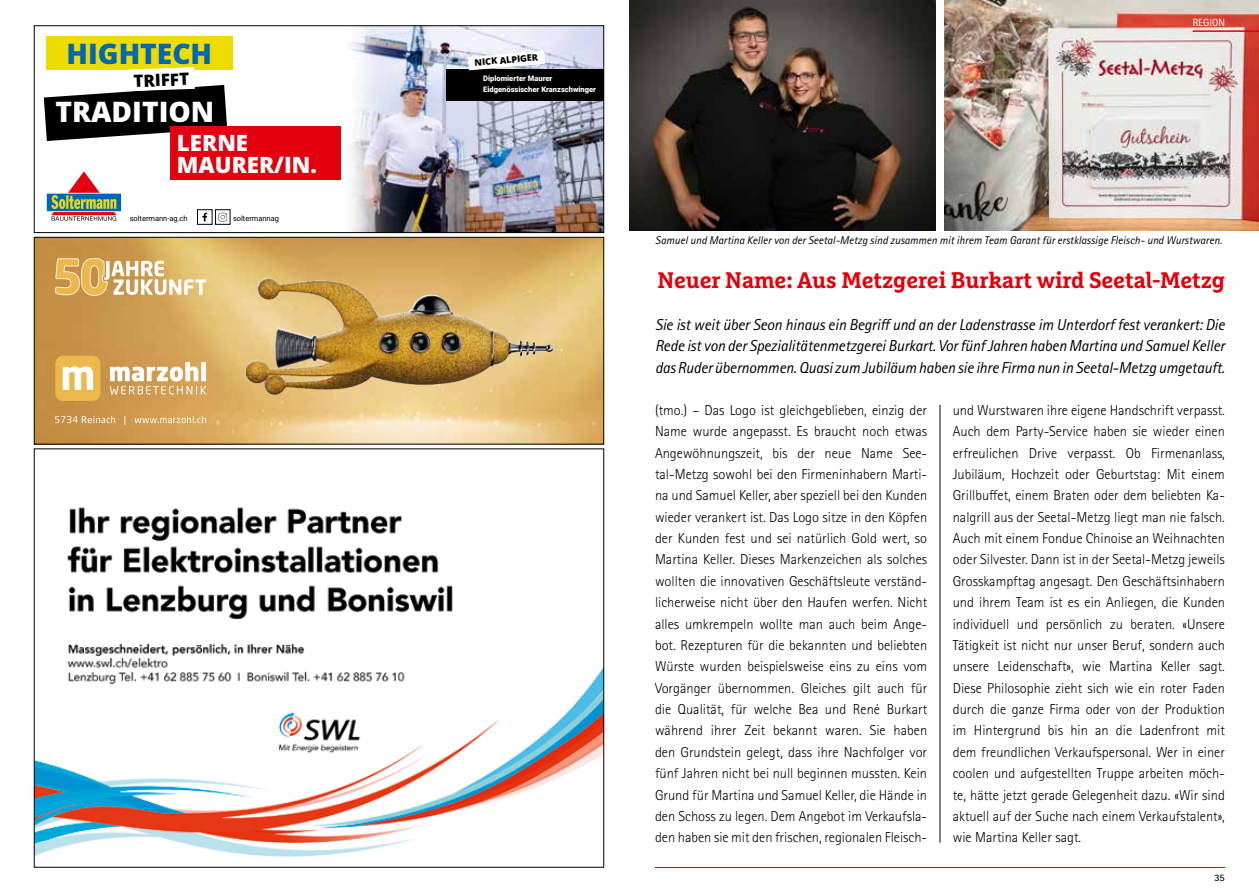
<style>
.page{position:relative;width:1259px;height:893px;background:#fff}
.page>*{position:absolute;margin:0;border:0;box-sizing:border-box;transform-origin:0 0}
.t1{font:800 28.2px "Open Sans";color:#fff}
.t2{font:800 28.2px "Open Sans";color:#0068b2}
.t3{font:700 22.5px "Marselis Slab Pro";letter-spacing:-.01em;color:#e3000b}
.t4{font:800 22.35px/21.5px "Open Sans";color:#fff}
.t5{font:800 16.8px "Open Sans";color:#000}
.t6{font:italic 15.9px/21.3px "Rotis Sans Serif Std";letter-spacing:-.01em;color:#000;text-align:justify}
.t7{font:300 14.4px/21.3px "Rotis Sans Serif Std";color:#000;text-align:justify}
.t8{font:italic 11.25px "Rotis Sans Serif Std";color:#000}
.t9{font:10.5px "Rotis Sans Serif Std";color:#fff}
.t10{font:700 9.9px "Rotis Sans Serif Std";color:#000}
.t11{font:800 9px "Open Sans";color:#000}
.t12{font:900 7.5px/11.2px "Roboto";color:#fff}
.t13{font:7.5px "Roboto";color:#000}
</style>
<div class="page">
<img style="left:36px;top:239px;width:566px;height:203px">
<img style="left:233px;top:268px;width:327px;height:137px">
<svg style="left:55px;top:258px;width:151px;height:38px"></svg>
<div style="left:55px;top:356px;width:45px;height:45px;background:#ecb84c;border-radius:8px"></div>
<svg style="left:63px;top:366px;width:30px;height:24px"></svg>
<svg style="left:110px;top:362px;width:96px;height:32px"></svg>
<svg style="left:55px;top:416px;width:60px;height:7px"></svg>
<svg style="left:135px;top:416px;width:71px;height:7px"></svg>
<div style="left:34px;top:237px;width:570px;height:207px;border:1px solid #000"></div>
<img style="left:36px;top:507px;width:566px;height:350px">
<svg style="left:47px;top:171px;width:74px;height:50px"></svg>
<svg style="left:202px;top:213px;width:5px;height:8px"></svg>
<div style="left:197px;top:209px;width:15px;height:16px;border:1px solid #000"></div>
<svg style="left:218px;top:213px;width:9px;height:8px"></svg>
<div style="left:215px;top:209px;width:15px;height:16px;border:1px solid #000"></div>
<img style="left:351px;top:28px;width:251px;height:203px">
<div style="left:46px;top:37px;width:186px;height:33px;background:#eedb00"></div>
<svg style="left:44px;top:67px;width:183px;height:74px"></svg>
<div style="left:170px;top:126px;width:171px;height:54px;background:#e3000f"></div>
<div style="left:447px;top:69px;width:157px;height:20px;background:#000"></div>
<div style="left:447px;top:80px;width:157px;height:20px;background:#000"></div>
<svg style="left:468px;top:50px;width:77px;height:20px"></svg>
<div style="left:34px;top:26px;width:570px;height:207px;border:1px solid #000"></div>
<img style="left:944px;top:0;width:315px;height:230px">
<img style="left:629px;top:0;width:306px;height:230px">
<hr style="left:939px;top:405px;width:1px;height:438px;background:#000">
<hr style="left:1192px;top:30px;width:67px;height:2px;background:#e3000b">
<hr style="left:655px;top:867px;width:570px;height:1px;background:#e3000b">
<h1 class="t2" style="left:67px;top:38px;width:147px">HIGHTECH</h1>
<p class="t5" style="left:133px;top:71px;width:57px;rotate:-2deg">TRIFFT</p>
<h1 class="t1" style="left:56px;top:95px;width:160px">TRADITION</h1>
<h3 class="t4" style="left:177px;top:133px;width:142px">LERNE<br>MAURER/IN.</h3>
<p class="t13" style="left:130px;top:213px;width:59px">soltermann-ag.ch</p>
<p class="t13" style="left:233px;top:213px;width:47px">soltermannag</p>
<p class="t11" style="left:474px;top:57px;width:65px;rotate:-5deg">NICK ALPIGER</p>
<p class="t12" style="left:483px;top:72px;width:114px">Diplomierter Maurer<br>Eidgenössischer Kranzschwinger</p>
<p class="t9" style="left:1192px;top:16px;width:34px">REGION</p>
<p class="t8" style="left:655px;top:234px;width:568px">Samuel und Martina Keller von der Seetal-Metzg sind zusammen mit ihrem Team Garant für erstklassige Fleisch- und Wurstwaren.</p>
<h2 class="t3" style="left:657px;top:266px;width:569px">Neuer Name: Aus Metzgerei Burkart wird Seetal-Metzg</h2>
<p class="t6" style="left:655px;top:314px;width:571px">Sie ist weit über Seon hinaus ein Begriff und an der Ladenstrasse im Unterdorf fest verankert: Die Rede ist von der Spezialitätenmetzgerei Burkart. Vor fünf Jahren haben Martina und Samuel Keller das Ruder übernommen. Quasi zum Jubiläum haben sie ihre Firma nun in Seetal-Metzg umgetauft.</p>
<p class="t7" style="left:655px;top:400px;width:274px">(tmo.) – Das Logo ist gleichgeblieben, einzig der Name wurde angepasst. Es braucht noch etwas Angewöhnungszeit, bis der neue Name See&shy;tal-Metzg sowohl bei den Firmeninhabern Marti&shy;na und Samuel Keller, aber speziell bei den Kunden wieder verankert ist. Das Logo sitze in den Köpfen der Kunden fest und sei natürlich Gold wert, so Martina Keller. Dieses Markenzeichen als solches wollten die innovativen Geschäftsleute verständ&shy;licherweise nicht über den Haufen werfen. Nicht alles umkrempeln wollte man auch beim Ange&shy;bot. Rezepturen für die bekannten und beliebten Würste wurden beispielsweise eins zu eins vom Vorgänger übernommen. Gleiches gilt auch für die Qualität, für welche Bea und René Burkart während ihrer Zeit bekannt waren. Sie haben den Grundstein gelegt, dass ihre Nachfolger vor fünf Jahren nicht bei null beginnen mussten. Kein Grund für Martina und Samuel Keller, die Hände in den Schoss zu legen. Dem Angebot im Verkaufsla&shy;den haben sie mit den frischen, regionalen Fleisch-</p>
<p class="t7" style="left:952px;top:400px;width:274px">und Wurstwaren ihre eigene Handschrift verpasst.<br>Auch dem Party-Service haben sie wieder einen erfreulichen Drive verpasst. Ob Firmenanlass, Jubiläum, Hochzeit oder Geburtstag: Mit einem Grillbuffet, einem Braten oder dem beliebten Ka&shy;nalgrill aus der Seetal-Metzg liegt man nie falsch.<br>Auch mit einem Fondue Chinoise an Weihnachten oder Silvester. Dann ist in der Seetal-Metzg jeweils Grosskampftag angesagt. Den Geschäftsinhabern und ihrem Team ist es ein Anliegen, die Kunden individuell und persönlich zu beraten. «Unsere Tätigkeit ist nicht nur unser Beruf, sondern auch unsere Leidenschaft», wie Martina Keller sagt.<br>Diese Philosophie zieht sich wie ein roter Faden durch die ganze Firma oder von der Produktion im Hintergrund bis hin an die Ladenfront mit dem freundlichen Verkaufs personal. Wer in einer coolen und aufgestellten Truppe arbeiten möch&shy;te, hätte jetzt gerade Gelegenheit dazu. «Wir sind aktuell auf der Suche nach einem Verkaufs talent», wie Martina Keller sagt.</p>
<p class="t10" style="left:1214px;top:871px;width:12px">35</p>
</div>
